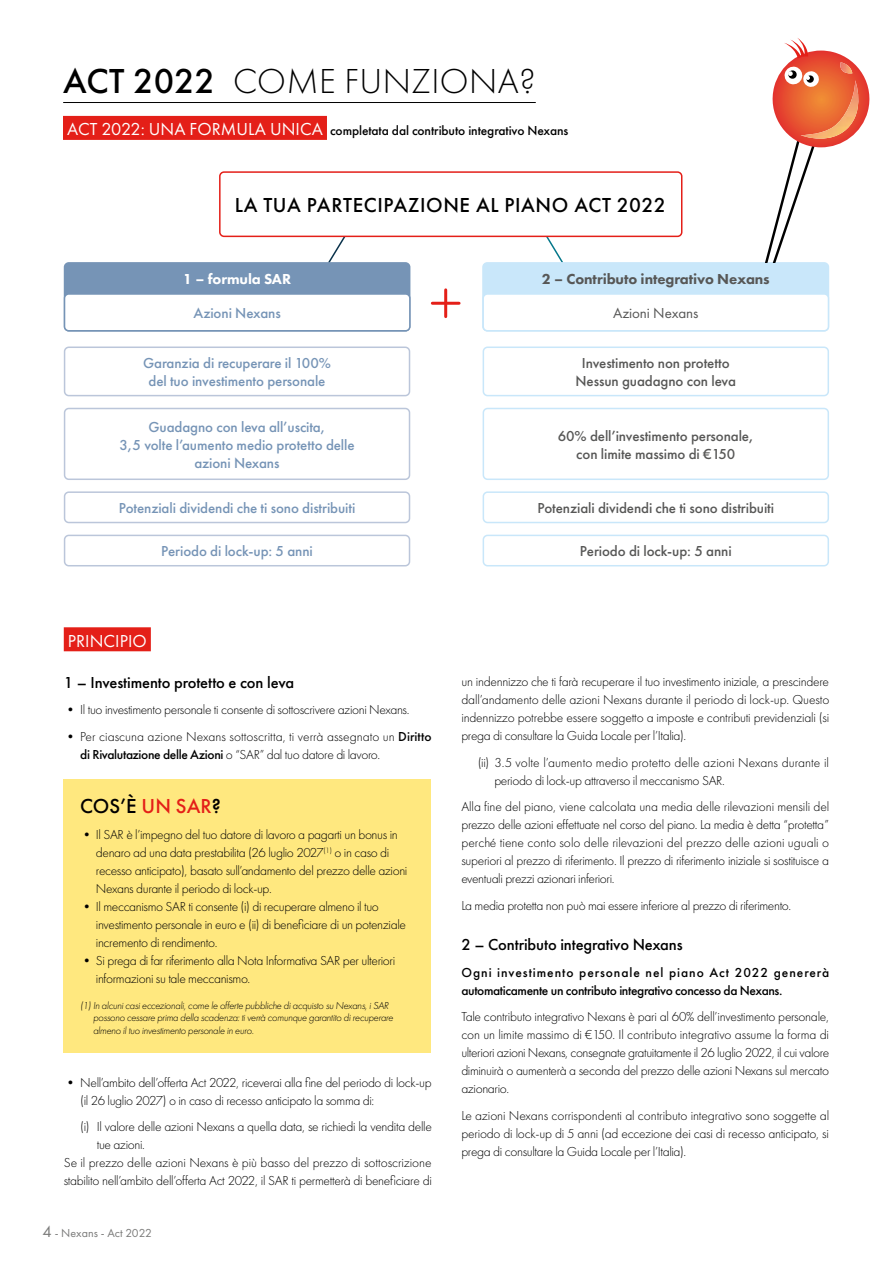
<style>
.page{position:relative;width:893px;height:1263px;background:#fff}
.page>*{position:absolute;margin:0;border:0;box-sizing:border-box;transform-origin:0 0}
.t1{font:300 36px "Futura PT";letter-spacing:.01em;color:#000}
.t2{font:500 21px "Futura PT";letter-spacing:.03em;color:#000}
.t3{font:18px "Futura PT";letter-spacing:.005em;color:#fff}
.t4{font:500 16.5px "Futura PT";letter-spacing:-.005em;color:#000}
.t5{font:500 15px/18px "Futura PT";letter-spacing:-.005em;color:#7694b6;text-align:center}
.t6{font:500 15px/18px "Futura PT";letter-spacing:-.005em;color:#575756;text-align:center}
.t7{font:800 15px "Futura PT";letter-spacing:-.005em;color:#575756}
.t8{font:800 15px "Futura PT";letter-spacing:-.005em;color:#fff}
.t9{font:15px "Futura PT";letter-spacing:-.005em;color:#575756}
.t10{font:300 13.5px/18px "Futura PT";letter-spacing:-.025em;color:#000}
.t11{font:300 13.5px/18px "Futura PT";letter-spacing:.005em;color:#000}
.t12{font:500 13.5px/18px "Futura PT";letter-spacing:-.025em;color:#000}
.t13{font:500 13.5px "Futura PT";letter-spacing:-.005em;color:#000}
.t14{font:300 13.5px "Futura PT";letter-spacing:-.005em;color:#000}
.t15{font:12px "Futura PT";color:#7a7a79}
.t16{font:italic 300 10.5px/12.6px "Futura PT";letter-spacing:-.025em;color:#000}
.s1{font-weight:500}
.s2{font-weight:400;font-size:18px;color:#fff}
.s3{color:#e41f18}
.s4{font-size:16.5px}
</style>
<div class="page">
<div style="left:64px;top:627px;width:87px;height:24px;background:#e41f18"></div>
<hr style="left:63px;top:102px;width:473px;height:1px;background:#000">
<div style="left:63px;top:116px;width:264px;height:24px;background:#e41f18"></div>
<svg style="left:523px;top:237px;width:42px;height:25px"></svg>
<svg style="left:327px;top:237px;width:41px;height:25px"></svg>
<div style="left:483px;top:263px;width:345px;height:68px;background:#c9e7fa;border-radius:4px"></div>
<div style="left:482px;top:262px;width:347px;height:69px;border:2px solid #c9e7fa;border-radius:4px"></div>
<div style="left:65px;top:263px;width:345px;height:68px;background:#7694b6;border-radius:4px"></div>
<div style="left:64px;top:262px;width:346px;height:69px;border:2px solid #7694b6;border-radius:4px"></div>
<div style="left:65px;top:294px;width:345px;height:37px;background:#fff;border-radius:4px"></div>
<div style="left:64px;top:293px;width:347px;height:38px;border:2px solid #7694b6;border-radius:4px"></div>
<div style="left:483px;top:294px;width:345px;height:37px;background:#fff;border-radius:4px"></div>
<div style="left:482px;top:293px;width:347px;height:38px;border:2px solid #c9e7fa;border-radius:4px"></div>
<div style="left:64px;top:346px;width:346px;height:50px;border:2px solid #bbc6da;border-radius:4px"></div>
<div style="left:483px;top:346px;width:346px;height:50px;border:2px solid #c9e7fa;border-radius:4px"></div>
<div style="left:64px;top:408px;width:346px;height:72px;border:2px solid #bbc6da;border-radius:4px"></div>
<div style="left:483px;top:408px;width:346px;height:72px;border:2px solid #c9e7fa;border-radius:4px"></div>
<div style="left:64px;top:491px;width:346px;height:32px;border:2px solid #bbc6da;border-radius:4px"></div>
<div style="left:483px;top:491px;width:346px;height:32px;border:2px solid #c9e7fa;border-radius:4px"></div>
<div style="left:64px;top:535px;width:346px;height:31px;border:2px solid #bbc6da;border-radius:4px"></div>
<div style="left:483px;top:535px;width:346px;height:31px;border:2px solid #c9e7fa;border-radius:4px"></div>
<hr style="left:444px;top:290px;width:3px;height:27px;background:#e41f18">
<hr style="left:432px;top:302px;width:27px;height:3px;background:#e41f18">
<div style="left:219px;top:171px;width:463px;height:66px;border:2px solid #e41f18;border-radius:4px"></div>
<svg style="left:765px;top:38px;width:105px;height:224px"></svg>
<div style="left:63px;top:779px;width:368px;height:273px;background:#ffe87f"></div>
<h1 class="t1" style="left:63px;top:60px;width:474px"><span class="s1">ACT 2022</span> COME FUNZIONA?</h1>
<p class="t13" style="left:67px;top:123px;width:503px"><span class="s2">ACT 2022: UNA FORMULA UNICA</span> completata dal contributo integrativo Nexans</p>
<h2 class="t2" style="left:235px;top:193px;width:432px">LA TUA PARTECIPAZIONE AL PIANO ACT 2022</h2>
<p class="t8" style="left:183px;top:269px;width:109px">1 – formula SAR</p>
<p class="t7" style="left:542px;top:269px;width:229px">2 – Contributo integrativo Nexans</p>
<p class="t5" style="left:194px;top:304px;width:89px">Azioni Nexans</p>
<p class="t9" style="left:613px;top:304px;width:87px">Azioni Nexans</p>
<p class="t5" style="left:143px;top:354px;width:189px">Garanzia di recuperare il 100% del tuo investimento personale</p>
<p class="t6" style="left:576px;top:354px;width:162px">Investimento non protetto<br>Nessun guadagno con leva</p>
<p class="t5" style="left:119px;top:418px;width:237px">Guadagno con leva all’uscita,<br>3,5 volte l’aumento medio protetto delle azioni Nexans</p>
<p class="t6" style="left:558px;top:427px;width:198px">60% dell’investimento personale, con limite massimo di €150</p>
<p class="t5" style="left:119px;top:499px;width:238px">Potenziali dividendi che ti sono distribuiti</p>
<p class="t6" style="left:537px;top:499px;width:238px">Potenziali dividendi che ti sono distribuiti</p>
<p class="t5" style="left:161px;top:542px;width:153px">Periodo di lock-up: 5 anni</p>
<p class="t6" style="left:580px;top:542px;width:153px">Periodo di lock-up: 5 anni</p>
<h3 class="t3" style="left:68px;top:630px;width:80px">PRINCIPIO</h3>
<p class="t4" style="left:64px;top:672px;width:232px">1 – Investimento protetto e con leva</p>
<p class="t10" style="left:64px;top:701px;width:347px">• Il tuo investimento personale ti consente di sottoscrivere azioni Nexans.</p>
<p class="t11" style="left:80px;top:727px;width:353px;text-indent:-16px">• Per ciascuna azione Nexans sottoscritta, ti verrà assegnato un <span class="s1">Diritto di Rivalutazione delle Azioni</span> o “SAR” dal tuo datore di lavoro.</p>
<h2 class="t2" style="left:80px;top:793px;width:142px">COS’È <span class="s3">UN SAR</span>?</h2>
<p class="t10" style="left:96px;top:826px;width:313px;text-indent:-16px">• Il SAR è l’impegno del tuo datore di lavoro a pagarti un bonus in denaro ad una data prestabilita (26 luglio 2027<sup>(1)</sup> o in caso di recesso anticipato), basato sull’andamento del prezzo delle azioni Nexans durante il periodo di lock-up.</p>
<p class="t10" style="left:96px;top:898px;width:312px;text-indent:-16px">• Il meccanismo SAR ti consente (i) di recuperare almeno il tuo investimento personale in euro e (ii) di beneficiare di un potenziale incremento di rendimento.</p>
<p class="t10" style="left:96px;top:952px;width:301px;text-indent:-16px">• Si prega di far riferimento alla Nota Informativa SAR per ulteriori informazioni su tale meccanismo.</p>
<p class="t16" style="left:93px;top:999px;width:302px;text-indent:-13px">(1) In alcuni casi eccezionali, come le offerte pubbliche di acquisto su Nexans, i SAR possono cessare prima della scadenza: ti verrà comunque garantito di recuperare almeno il tuo investimento personale in euro.</p>
<p class="t10" style="left:80px;top:1073px;width:353px;text-indent:-16px">• Nell’ambito dell’offerta Act 2022, riceverai alla fine del periodo di lock-up (il 26 luglio 2027) o in caso di recesso anticipato la somma di:</p>
<p class="t10" style="left:80px;top:1118px;width:353px">(i) Il valore delle azioni Nexans a quella data, se richiedi la vendita delle</p>
<p class="t10" style="left:97px;top:1136px;width:50px">tue azioni.</p>
<p class="t14" style="left:64px;top:1155px;width:369px">Se il prezzo delle azioni Nexans è più basso del prezzo di sottoscrizione</p>
<p class="t10" style="left:64px;top:1172px;width:370px">stabilito nell’ambito dell’offerta Act 2022, il SAR ti permetterà di beneficiare di</p>
<p class="t15" style="left:43px;top:1226px;width:111px"><span class="s4">4</span> - Nexans - Act 2022</p>
<p class="t10" style="left:461px;top:673px;width:369px;text-align:justify">un indennizzo che ti farà recuperare il tuo investimento iniziale, a prescindere dall’andamento delle azioni Nexans durante il periodo di lock-up. Questo indennizzo potrebbe essere soggetto a imposte e contributi previdenziali (si prega di consultare la Guida Locale per l’Italia).</p>
<p class="t11" style="left:494px;top:753px;width:336px;text-indent:-16px">(ii) 3.5 volte l’aumento medio protetto delle azioni Nexans durante il periodo di lock-up attraverso il meccanismo SAR.</p>
<p class="t10" style="left:461px;top:798px;width:369px;text-align:justify">Alla fine del piano, viene calcolata una media delle rilevazioni mensili del prezzo delle azioni effettuate nel corso del piano. La media è detta “protetta” perché tiene conto solo delle rilevazioni del prezzo delle azioni uguali o superiori al prezzo di riferimento. Il prezzo di riferimento iniziale si sostituisce a eventuali prezzi azionari inferiori.</p>
<p class="t10" style="left:461px;top:896px;width:331px">La media protetta non può mai essere inferiore al prezzo di riferimento.</p>
<p class="t4" style="left:461px;top:935px;width:223px">2 – Contributo integrativo Nexans</p>
<p class="t12" style="left:461px;top:963px;width:369px">Ogni investimento personale nel piano Act 2022 genererà automaticamente un contributo integrativo concesso da Nexans.</p>
<p class="t10" style="left:461px;top:1008px;width:369px;text-align:justify">Tale contributo integrativo Nexans è pari al 60% dell’investimento personale, con un limite massimo di €150. Il contributo integrativo assume la forma di ulteriori azioni Nexans, consegnate gratuitamente il 26 luglio 2022, il cui valore diminuirà o aumenterà a seconda del prezzo delle azioni Nexans sul mercato azionario.</p>
<p class="t10" style="left:461px;top:1106px;width:369px;text-align:justify">Le azioni Nexans corrispondenti al contributo integrativo sono soggette al periodo di lock-up di 5 anni (ad eccezione dei casi di recesso anticipato, si prega di consultare la Guida Locale per l’Italia).</p>
</div>
